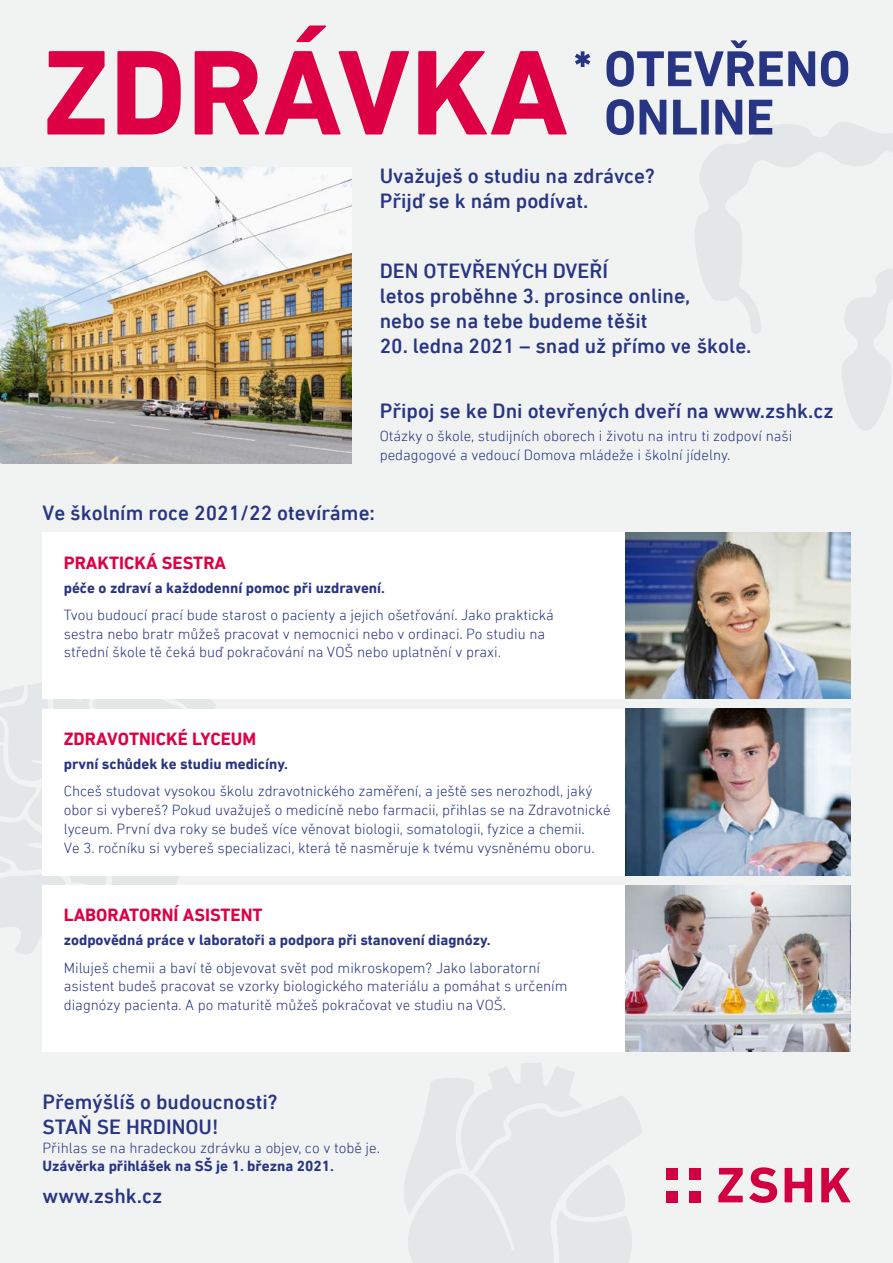
<style>
.page{position:relative;width:893px;height:1263px;background:#f1f3f3}
.page>*{position:absolute;margin:0;border:0;box-sizing:border-box;transform-origin:0 0}
.t1{font:700 122.7px "DIN Next LT Pro";color:#de0045}
.t2{font:700 51.15px/48.3px "DIN Next LT Pro";color:#283583}
.t3{font:500 21px/25.2px "DIN Next LT Pro";color:#283583}
.t4{font:700 18px "DIN Next LT Pro";color:#de0045}
.t5{font:300 15px/18.8px "DIN Next LT Pro";color:#283583}
.t6{font:700 15px "DIN Next LT Pro";color:#283583}
</style>
<div class="page">
<svg style="left:0;top:670px;width:262px;height:284px"></svg>
<img style="left:0;top:167px;width:352px;height:296px">
<svg style="left:404px;top:1063px;width:238px;height:200px"></svg>
<div style="left:43px;top:709px;width:582px;height:166px;background:#fff"></div>
<img style="left:625px;top:709px;width:225px;height:166px">
<div style="left:43px;top:532px;width:582px;height:167px;background:#fff"></div>
<img style="left:625px;top:532px;width:225px;height:167px">
<div style="left:43px;top:885px;width:582px;height:167px;background:#fff"></div>
<img style="left:625px;top:885px;width:225px;height:167px">
<svg style="left:718px;top:1168px;width:25px;height:34px"></svg>
<svg style="left:749px;top:1167px;width:28px;height:36px"></svg>
<svg style="left:785px;top:1168px;width:27px;height:34px"></svg>
<svg style="left:821px;top:1168px;width:30px;height:34px"></svg>
<div style="left:666px;top:1168px;width:12px;height:11px;background:#d10041"></div>
<div style="left:689px;top:1168px;width:12px;height:11px;background:#d10041"></div>
<div style="left:666px;top:1191px;width:12px;height:11px;background:#d10041"></div>
<div style="left:689px;top:1191px;width:12px;height:11px;background:#d10041"></div>
<svg style="left:695px;top:122px;width:198px;height:309px"></svg>
<h1 class="t1" style="left:42px;top:21px;width:527px">ZDRÁVKA</h1>
<h2 class="t2" style="left:604px;top:44px;width:248px;text-indent:-31px">* OTEVŘENO<br>ONLINE</h2>
<h3 class="t3" style="left:380px;top:163px;width:277px">Uvažuješ o studiu na zdrávce?<br>Přijď se k nám podívat.</h3>
<h3 class="t3" style="left:380px;top:258px;width:312px">DEN OTEVŘENÝCH DVEŘÍ<br>letos proběhne 3. prosince online, nebo se na tebe budeme těšit</h3>
<h3 class="t3" style="left:380px;top:333px;width:373px">20. ledna 2021 – snad už přímo ve škole.</h3>
<h3 class="t3" style="left:380px;top:398px;width:455px">Připoj se ke Dni otevřených dveří na www.zshk.cz</h3>
<p class="t5" style="left:380px;top:426px;width:414px">Otázky o škole, studijních oborech i životu na intru ti zodpoví naši pedagogové a vedoucí Domova mládeže i školní jídelny.</p>
<h3 class="t3" style="left:43px;top:500px;width:334px">Ve školním roce 2021/22 otevíráme:</h3>
<p class="t4" style="left:64px;top:552px;width:164px">PRAKTICKÁ SESTRA</p>
<p class="t6" style="left:64px;top:579px;width:323px">péče o zdraví a každodenní pomoc při uzdravení.</p>
<p class="t5" style="left:64px;top:605px;width:492px">Tvou budoucí prací bude starost o pacienty a jejich ošetřování. Jako praktická sestra nebo bratr můžeš pracovat v nemocnici nebo v ordinaci. Po studiu na střední škole tě čeká buď pokračování na VOŠ nebo uplatnění v praxi.</p>
<p class="t4" style="left:64px;top:728px;width:194px">ZDRAVOTNICKÉ LYCEUM</p>
<p class="t6" style="left:64px;top:755px;width:226px">první schůdek ke studiu medicíny.</p>
<p class="t5" style="left:64px;top:782px;width:548px">Chceš studovat vysokou školu zdravotnického zaměření, a ještě ses nerozhodl, jaký obor si vybereš? Pokud uvažuješ o medicíně nebo farmacii, přihlas se na Zdravotnické lyceum. První dva roky se budeš více věnovat biologii, somatologii, fyzice a chemii.<br>Ve 3. ročníku si vybereš specializaci, která tě nasměruje k tvému vysněnému oboru.</p>
<p class="t4" style="left:64px;top:905px;width:200px">LABORATORNÍ ASISTENT</p>
<p class="t6" style="left:64px;top:931px;width:428px">zodpovědná práce v laboratoři a podpora při stanovení diagnózy.</p>
<p class="t5" style="left:64px;top:958px;width:505px">Miluješ chemii a baví tě objevovat svět pod mikroskopem? Jako laboratorní asistent budeš pracovat se vzorky biologického materiálu a pomáhat s určením diagnózy pacienta. A po maturitě můžeš pokračovat ve studiu na VOŠ.</p>
<h3 class="t3" style="left:43px;top:1089px;width:237px">Přemýšlíš o budoucnosti?<br>STAŇ SE HRDINOU!</h3>
<p class="t5" style="left:43px;top:1138px;width:339px">Přihlas se na hradeckou zdrávku a objev, co v tobě je.</p>
<p class="t6" style="left:43px;top:1157px;width:293px">Uzávěrka přihlášek na SŠ je 1. března 2021.</p>
<h3 class="t3" style="left:43px;top:1183px;width:121px">www.zshk.cz</h3>
</div>
